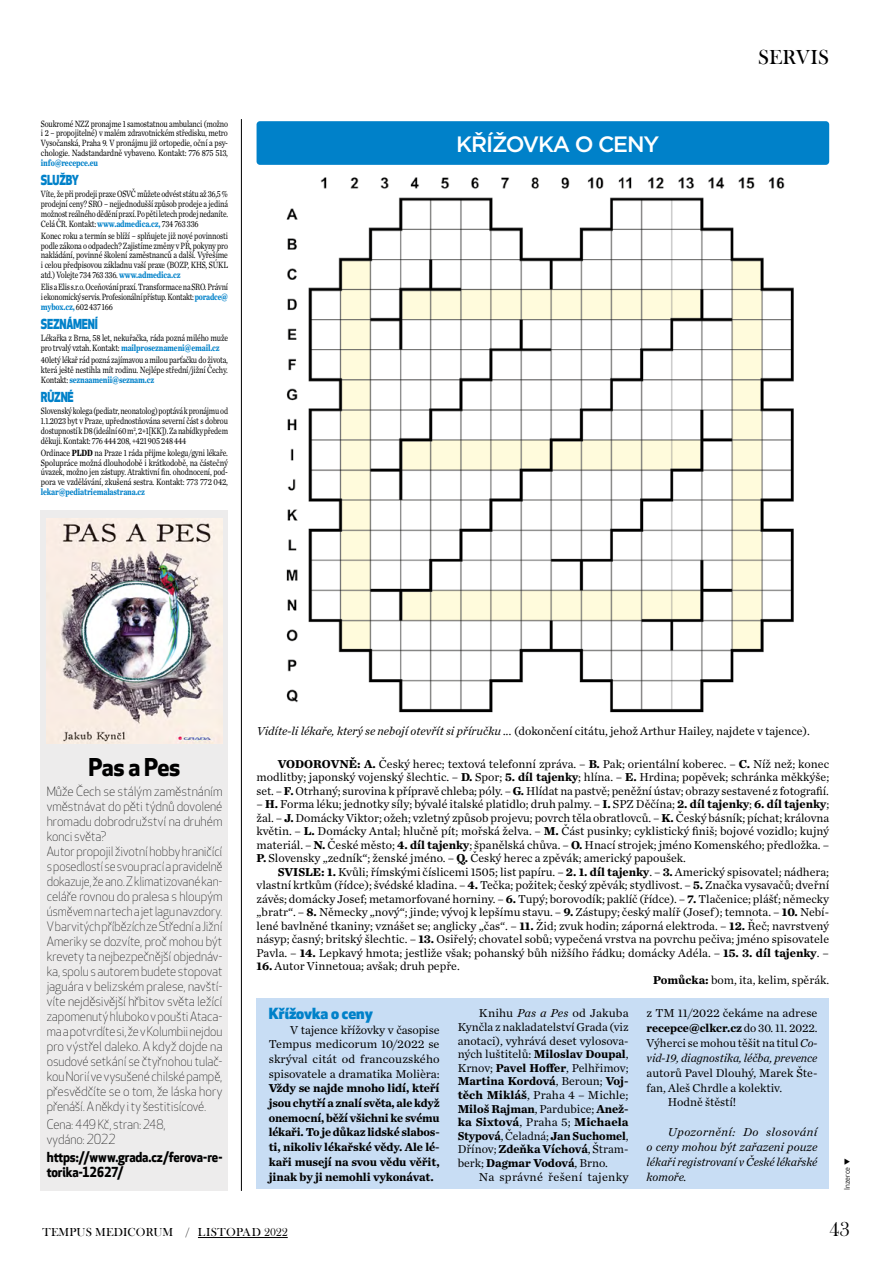
<style>
.page{position:relative;width:893px;height:1263px;background:#fff}
.page>*{position:absolute;margin:0;border:0;box-sizing:border-box;transform-origin:0 0}
.t1{font:700 24px "Apex New";letter-spacing:-.025em;color:#000}
.t2{font:500 22.2px "Gotham";letter-spacing:-.05em;color:#fff}
.t3{font:21px "Baskerville Old Face DOT";letter-spacing:.015em;color:#000}
.t4{font:800 15px "Apex New";color:#0081c9}
.t5{font:700 13.5px/15px "Apex New";letter-spacing:-.015em;color:#000;scale:.94 1}
.t6{font:800 13.5px "Apex New";letter-spacing:-.02em;color:#0081c9;scale:.8 1}
.t7{font:300 12.75px/15px "Apex New";letter-spacing:-.005em;color:#000;scale:.96 1}
.t8{font:300 12.75px/15px "Apex New";letter-spacing:-.005em;color:#000;scale:.94 1}
.t9{font:12px/13.5px "Chronicle Text G1";color:#000;text-align:justify}
.t10{font:700 12px/14.7px "Chronicle Text G1";letter-spacing:-.01em;color:#000;text-align:justify}
.t11{font:italic 12px/14.9px "Chronicle Text G1";letter-spacing:-.005em;color:#000;text-align:justify}
.t12{font:12px "Baskerville Old Face DOT";letter-spacing:.015em;color:#000}
.t13{font:12px "Chronicle Text G1";letter-spacing:.02em;color:#000}
.t14{font:9.45px/9.8px "Chronicle Text G1";letter-spacing:-.02em;color:#000;text-align:justify;scale:.8 1}
.t15{font:9.45px/9.8px "Chronicle Text G1";letter-spacing:-.02em;color:#000;text-align:justify;scale:.79 1}
.t16{font:9.45px/9.8px "Chronicle Text G1";letter-spacing:-.02em;color:#000;scale:.81 1}
.t17{font:700 9.45px "Chronicle Text G1";letter-spacing:-.02em;color:#0081c9;scale:.8 1}
.t18{font:7.5px "Apex New";color:#000}
.s1{font-weight:700;color:#0081c9}
.s2{font-weight:700}
.s3{font-style:italic}
.s4{font-size:13.5px}
</style>
<div class="page">
<hr style="left:198px;top:1237px;width:90px;height:1px;background:#000">
<div style="left:257px;top:998px;width:572px;height:190px;background:#c8ddf4"></div>
<hr style="left:241px;top:119px;width:1px;height:1072px;background:#000">
<div style="left:257px;top:121px;width:572px;height:44px;background:#0081c9;border-radius:3px"></div>
<div style="left:41px;top:510px;width:187px;height:681px;background:#edecec"></div>
<img style="left:47px;top:519px;width:175px;height:225px">
<img style="left:286px;top:177px;width:508px;height:536px">
<p class="t14" style="left:41px;top:118px;width:235px">Soukromé NZZ pronajme 1 samostatnou ambulanci (možno i 2 – propojitelné) v malém zdravotnickém středisku, metro Vysočanská, Praha 9. V pronájmu již ortopedie, oční a psy&shy;chologie. Nadstandardně vybaveno. Kontakt: 776 875 513,</p>
<p class="t17" style="left:41px;top:155px;width:73px">info@recepce.eu</p>
<p class="t6" style="left:41px;top:171px;width:49px">SLUŽBY</p>
<p class="t14" style="left:41px;top:189px;width:236px">Víte, že při prodeji praxe OSVČ můžete odvést státu až 36,5 % prodejní ceny? SRO – nejjednodušší způsob prodeje a jediná možnost reálného dědění praxí. Po pěti letech prodej nedaníte.<br>Celá ČR. Kontakt: <span class="s1">www.admedica.cz,</span> 734 763 336</p>
<p class="t14" style="left:41px;top:230px;width:235px">Konec roku a termín se blíží – splňujete již nové povinnosti podle zákona o odpadech? Zajistíme změny v PŘ, pokyny pro nakládání, povinné školení zaměstnanců a další. Vyřešíme i celou předpisovou základnu vaší praxe (BOZP, KHS, SÚKL atd.) Volejte 734 763 336. <span class="s1">www.admedica.cz</span></p>
<p class="t15" style="left:41px;top:281px;width:238px">Elis a Elis s.r.o. Oceňování praxí. Transformace na SRO. Právní i ekonomický servis. Profesionální přístup. Kontakt: <span class="s1">poradce@ mybox.cz,</span> 602 437 166</p>
<p class="t6" style="left:41px;top:315px;width:73px">SEZNÁMENÍ</p>
<p class="t16" style="left:41px;top:333px;width:233px">Lékařka z Brna, 58 let, nekuřačka, ráda pozná milého muže pro trvalý vztah. Kontakt: <span class="s1">mailproseznameni@email.cz</span></p>
<p class="t14" style="left:41px;top:355px;width:235px">40letý lékař rád pozná zajímavou a milou parťačku do života, která ještě nestihla mít rodinu. Nejlépe střední/jižní Čechy.<br>Kontakt: <span class="s1">seznaamenii@seznam.cz</span></p>
<p class="t6" style="left:41px;top:388px;width:43px">RŮZNÉ</p>
<p class="t15" style="left:41px;top:406px;width:238px">Slovenský kolega (pediatr, neonatolog) poptává k pronájmu od 1.1.2023 byt v Praze, upřednostňována severní část s dobrou dostupností k D8 (ideální 60 m<sup>2</sup>, 2+1[KK]). Za nabídky předem děkuji. Kontakt: 776 444 208, +421 905 248 444</p>
<p class="t16" style="left:41px;top:447px;width:233px;text-align:justify">Ordinace <span class="s2">PLDD</span> na Praze 1 ráda přijme kolegu/gyni lékaře.<br>Spolupráce možná dlouhodobě i krátkodobě, na částečný úvazek, možno jen zástupy. Atraktivní fin. ohodnocení, pod&shy;pora ve vzdělávání, zkušená sestra. Kontakt: 773 772 042,</p>
<p class="t17" style="left:41px;top:484px;width:132px">lekar@pediatriemalastrana.cz</p>
<h2 class="t2" style="left:456px;top:130px;width:205px">KŘÍŽOVKA O CENY</h2>
<h3 class="t3" style="left:758px;top:45px;width:72px">SERVIS</h3>
<p class="t9" style="left:257px;top:723px;width:554px"><span class="s3">Vidíte-li lékaře, který se nebojí otevřít si příručku ...</span> (dokončení citátu, jehož Arthur Hailey, najdete v tajence).</p>
<p class="t9" style="left:257px;top:756px;width:574px;text-indent:21px"><span class="s2">VODOROVNĚ: A.</span> Český herec; textová telefonní zpráva. – <span class="s2">B.</span> Pak; orientální koberec. – <span class="s2">C.</span> Níž než; konec modlitby; japonský vojenský šlechtic. – <span class="s2">D.</span> Spor; <span class="s2">5. díl tajenky</span>; hlína. – <span class="s2">E.</span> Hrdina; popěvek; schránka měkkýše; set. – <span class="s2">F.</span> Otrhaný; surovina k přípravě chleba; póly. – <span class="s2">G.</span> Hlídat na pastvě; peněžní ústav; obrazy sestavené z fotografií.</p>
<p class="t9" style="left:257px;top:797px;width:574px">– <span class="s2">H.</span> Forma léku; jednotky síly; bývalé italské platidlo; druh palmy. – <span class="s2">I.</span> SPZ Děčína; <span class="s2">2. díl tajenky</span>; <span class="s2">6. díl tajenky</span>; žal. – <span class="s2">J.</span> Domácky Viktor; ožeh; vzletný způsob projevu; povrch těla obratlovců. – <span class="s2">K.</span> Český básník; píchat; královna květin. – <span class="s2">L.</span> Domácky Antal; hlučně pít; mořská želva. – <span class="s2">M.</span> Část pusinky; cyklistický finiš; bojové vozidlo; kujný materiál. – <span class="s2">N.</span> České město; <span class="s2">4. díl tajenky</span>; španělská chůva. – <span class="s2">O.</span> Hnací strojek; jméno Komenského; předložka. – <span class="s2">P.</span> Slovensky „zedník“; ženské jméno. – <span class="s2">Q.</span> Český herec a zpěvák; americký papoušek.</p>
<p class="t9" style="left:257px;top:864px;width:574px;text-indent:21px"><span class="s2">SVISLE: 1.</span> Kvůli; římskými číslicemi 1505; list papíru. – <span class="s2">2. 1. díl tajenky</span>. – <span class="s2">3.</span> Americký spisovatel; nádhera; vlastní krtkům (řídce); švédské kladina. – <span class="s2">4.</span> Tečka; požitek; český zpěvák; stydlivost. – <span class="s2">5.</span> Značka vysavačů; dveřní závěs; domácky Josef; metamorfované horniny. – <span class="s2">6.</span> Tupý; borovodík; paklíč (řídce). – <span class="s2">7.</span> Tlačenice; plášť; německy „bratr“. – <span class="s2">8.</span> Německy „nový“; jinde; vývoj k lepšímu stavu. – <span class="s2">9.</span> Zástupy; český malíř (Josef ); temnota. – <span class="s2">10.</span> Nebí&shy;lené bavlněné tkaniny; vznášet se; anglicky „čas“. – <span class="s2">11.</span> Žid; zvuk hodin; záporná elektroda. – <span class="s2">12.</span> Řeč; navrstvený násyp; časný; britský šlechtic. – <span class="s2">13.</span> Osiřelý; chovatel sobů; vypečená vrstva na povrchu pečiva; jméno spisovatele Pavla. – <span class="s2">14.</span> Lepkavý hmota; jestliže však; pohanský bůh nižšího řádku; domácky Adéla. – <span class="s2">15. 3. díl tajenky</span>. –</p>
<p class="t9" style="left:257px;top:959px;width:205px"><span class="s2">16.</span> Autor Vinnetoua; avšak; druh pepře.</p>
<p class="t9" style="left:653px;top:972px;width:178px"><span class="s2">Pomůcka:</span> bom, ita, kelim, spěrák.</p>
<h1 class="t1" style="left:89px;top:750px;width:93px">Pas a Pes</h1>
<p class="t7" style="left:47px;top:783px;width:185px">Může Čech se stálým zaměstnáním vměstnávat do pěti týdnů dovolené hromadu dobrodružství na druhém konci světa?<br>Autor propojil životní hobby hraničící s posedlostí se svou prací a pravidelně dokazuje, že ano. Z klimatizované kan&shy;celáře rovnou do pralesa s hloupým úsměvem na rtech a jet lagu navzdory.<br>V barvitých příbězích ze Střední a Jižní Ameriky se dozvíte, proč mohou být krevety ta nejbezpečnější objednáv&shy;ka, spolu s autorem budete stopovat jaguára v belizském pralese, navští&shy;víte nejděsivější hřbitov světa ležící zapomenutý hluboko v poušti Ataca&shy;ma a potvrdíte si, že v Kolumbii nejdou pro výstřel daleko. A když dojde na osudové setkání se čtyřnohou tulač&shy;kou Norií ve vysušené chilské pampě, přesvědčíte se o tom, že láska hory přenáší. A někdy i ty šestitisícové.</p>
<p class="t8" style="left:47px;top:1116px;width:128px">Cena: 449 Kč, stran: 248, vydáno: <span class="s4">2022</span></p>
<p class="t5" style="left:47px;top:1148px;width:188px">https://www.grada.cz/ferova-re&shy;torika-12627/</p>
<p class="t18" style="left:842px;top:1189px;width:32px;rotate:-90deg">Inzerce ▼</p>
<p class="t4" style="left:269px;top:1003px;width:106px">Křížovka o ceny</p>
<p class="t9" style="left:269px;top:1022px;width:172px;line-height:14.7px;text-indent:21px">V tajence křížovky v časopise Tempus medicorum 10/2022 se skrýval citát od francouzského spisovatele a dramatika Molièra:</p>
<p class="t10" style="left:269px;top:1080px;width:172px">Vždy se najde mnoho lidí, kteří jsou chytří a znalí světa, ale když onemocní, běží všichni ke svému lékaři. To je důkaz lidské slabos&shy;ti, nikoliv lékařské vědy. Ale lé&shy;kaři musejí na svou vědu věřit, jinak by ji nemohli vykonávat.</p>
<p class="t9" style="left:647px;top:1005px;width:172px;line-height:14.9px">z TM 11/2022 čekáme na adrese <span class="s2">recepce@clkcr.cz</span> do 30. 11. 2022.<br>Výherci se mohou těšit na titul <span class="s3">Co&shy;vid-19, diagnostika, léčba, prevence</span></p>
<p class="t9" style="left:647px;top:1065px;width:172px">autorů Pavel Dlouhý, Marek Šte-</p>
<p class="t9" style="left:647px;top:1080px;width:137px">fan, Aleš Chrdle a kolektiv.</p>
<p class="t9" style="left:668px;top:1095px;width:70px">Hodně štěstí!</p>
<p class="t11" style="left:647px;top:1124px;width:172px;text-indent:21px">Upozornění: Do slosování o ceny mohou být zařazeni pouze lékaři registrovaní v České lékařské komoře.</p>
<p class="t9" style="left:458px;top:1006px;width:172px;text-indent:21px">Knihu <span class="s3">Pas a Pes</span> od Jakuba Kynčla z nakladatelství Grada (viz anotaci), vyhrává deset vylosova&shy;ných luštitelů: <span class="s2">Miloslav Doupal</span>, Krnov; <span class="s2">Pavel Hoffer</span>, Pelhřimov; <span class="s2">Martina Kordová</span>, Beroun; <span class="s2">Voj&shy;těch Mikláš</span>, Praha 4 – Michle; <span class="s2">Miloš Rajman</span>, Pardubice; <span class="s2">Anež&shy;ka Sixtová</span>, Praha 5; <span class="s2">Michaela Stypová</span>, Čeladná; <span class="s2">Jan Suchomel</span>, Dřínov; <span class="s2">Zdeňka Víchová</span>, Štram&shy;berk; <span class="s2">Dagmar Vodová</span>, Brno.</p>
<p class="t13" style="left:479px;top:1167px;width:151px">Na správné řešení tajenky</p>
<p class="t12" style="left:43px;top:1226px;width:247px">TEMPUS MEDICORUM / LISTOPAD 2022</p>
<h3 class="t3" style="left:829px;top:1218px;width:22px">43</h3>
</div>
